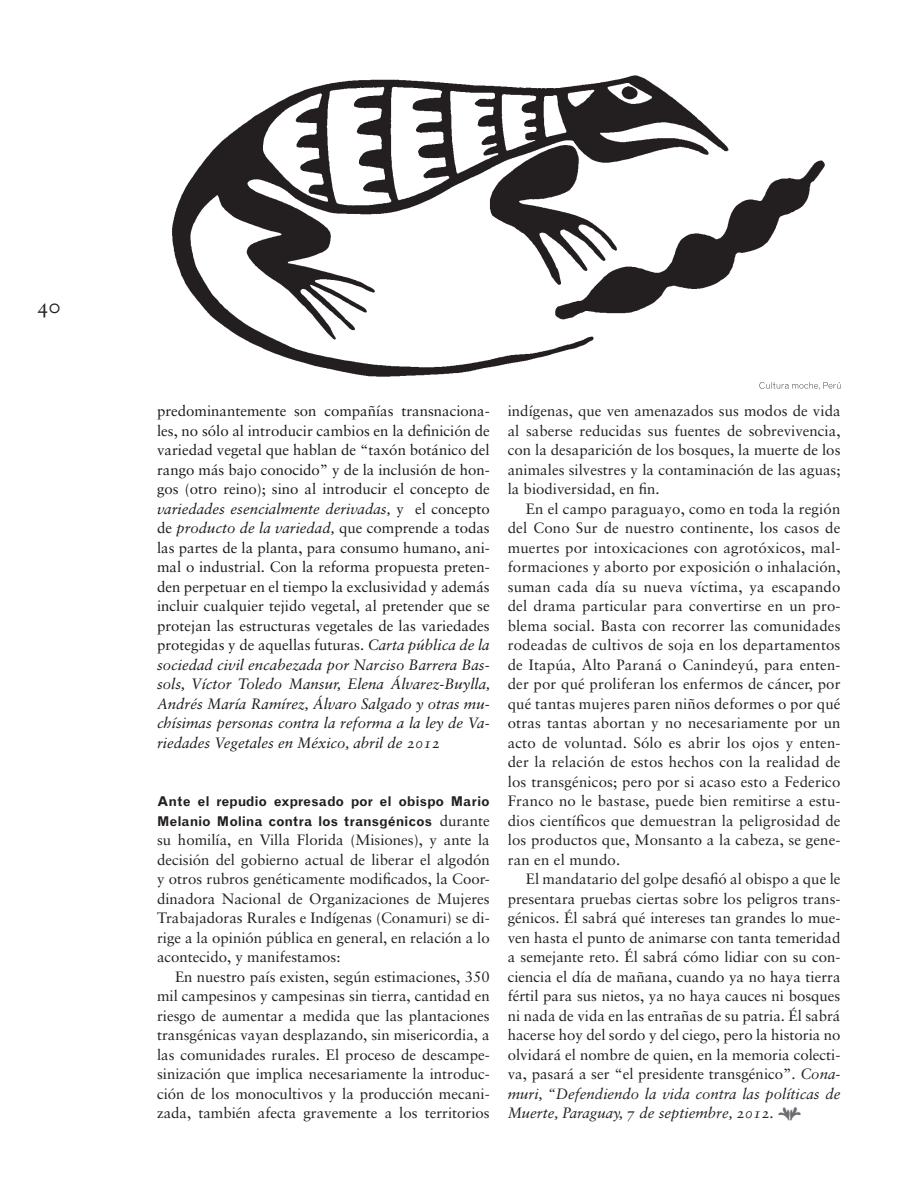
<style>
.page{position:relative;width:915px;height:1191px;background:#fff}
.page>*{position:absolute;margin:0;border:0;box-sizing:border-box;transform-origin:0 0}
.t1{font:21px "Sabon Roman SC";color:#231f20}
.t2{font:15px/19.5px "Sabon";color:#231f20;text-align:justify}
.t3{font:15px/19.5px "Sabon";color:#1a1a1a;text-align:justify}
.t4{font:700 13.5px/19.5px "Grotesque";letter-spacing:-.005em;color:#231f20}
.s1{font-family:"Sabon Italic Os F"}
.s2{font-family:"Sabon";font-weight:400;font-size:15px}
.s3{color:#6c6d70}
</style>
<div class="page">
<img style="left:172px;top:75px;width:653px;height:302px">
<svg style="left:759px;top:382px;width:81px;height:8px"></svg>
<h1 class="t1" style="left:37px;top:293px;width:25px">40</h1>
<p class="t3" style="left:157px;top:401px;width:334px">predominantemente son compañías transnaciona&shy;les, no sólo al introducir cambios en la definición de variedad vegetal que hablan de “taxón botánico del rango más bajo conocido” y de la inclusión de hon&shy;gos (otro reino); sino al introducir el concepto de <span class="s1">variedades esencialmente derivadas,</span> y el concepto de <span class="s1">producto de la variedad,</span> que comprende a todas las partes de la planta, para consumo humano, ani&shy;mal o industrial. Con la reforma propuesta preten&shy;den perpetuar en el tiempo la exclusividad y además incluir cualquier tejido vegetal, al pretender que se protejan las estructuras vegetales de las variedades protegidas y de aquellas futuras. <span class="s1">Carta pública de la sociedad civil encabezada por Narciso Barrera Bas&shy;sols, Víctor Toledo Mansur, Elena Álvarez-Buylla, Andrés María Ramírez, Álvaro Salgado y otras mu&shy;chísimas personas contra la reforma a la ley de Va&shy;riedades Vegetales en México, abril de 2012</span></p>
<p class="t4" style="left:157px;top:792px;width:334px">Ante el repudio expresado por el obispo Mario<br>Melanio Molina contra los transgénicos <span class="s2">durante</span></p>
<p class="t2" style="left:157px;top:830px;width:334px">su homilía, en Villa Florida (Misiones), y ante la decisión del gobierno actual de liberar el algodón y otros rubros genéticamente modificados, la Coor&shy;dinadora Nacional de Organizaciones de Mujeres Trabajadoras Rurales e Indígenas (Conamuri) se di&shy;rige a la opinión pública en general, en relación a lo acontecido, y manifestamos:</p>
<p class="t2" style="left:157px;top:966px;width:334px;text-indent:18px">En nuestro país existen, según estimaciones, 350 mil campesinos y campesinas sin tierra, cantidad en riesgo de aumentar a medida que las plantaciones transgénicas vayan desplazando, sin misericordia, a las comunidades rurales. El proceso de descampe&shy;sinización que implica necesariamente la introduc&shy;ción de los monocultivos y la producción mecani&shy;zada, también afecta gravemente a los territorios</p>
<p class="t2" style="left:507px;top:401px;width:334px">indígenas, que ven amenazados sus modos de vida al saberse reducidas sus fuentes de sobrevivencia, con la desaparición de los bosques, la muerte de los animales silvestres y la contaminación de las aguas; la biodiversidad, en fin.</p>
<p class="t2" style="left:507px;top:499px;width:334px;text-indent:18px">En el campo paraguayo, como en toda la región del Cono Sur de nuestro continente, los casos de muertes por intoxicaciones con agrotóxicos, mal&shy;formaciones y aborto por exposición o inhalación, suman cada día su nueva víctima, ya escapando del drama particular para convertirse en un pro&shy;blema social. Basta con recorrer las comunidades rodeadas de cultivos de soja en los departamentos de Itapúa, Alto Paraná o Canindeyú, para enten&shy;der por qué proliferan los enfermos de cáncer, por qué tantas mujeres paren niños deformes o por qué otras tantas abortan y no necesariamente por un acto de voluntad. Sólo es abrir los ojos y enten&shy;der la relación de estos hechos con la realidad de los transgénicos; pero por si acaso esto a Federico Franco no le bastase, puede bien remitirse a estu&shy;dios científicos que demuestran la peligrosidad de los productos que, Monsanto a la cabeza, se gene&shy;ran en el mundo.</p>
<p class="t2" style="left:507px;top:869px;width:334px;text-indent:18px">El mandatario del golpe desafió al obispo a que le presentara pruebas ciertas sobre los peligros trans&shy;génicos. Él sabrá qué intereses tan grandes lo mue&shy;ven hasta el punto de animarse con tanta temeridad a semejante reto. Él sabrá cómo lidiar con su con&shy;ciencia el día de mañana, cuando ya no haya tierra fértil para sus nietos, ya no haya cauces ni bosques ni nada de vida en las entrañas de su patria. Él sabrá hacerse hoy del sordo y del ciego, pero la historia no olvidará el nombre de quien, en la memoria colecti&shy;va, pasará a ser “el presidente transgénico”. <span class="s1">Cona&shy;muri, “Defendiendo la vida contra las políticas de Muerte, Paraguay, 7 de septiembre, 2012.</span> <span class="s3">●</span></p>
</div>
